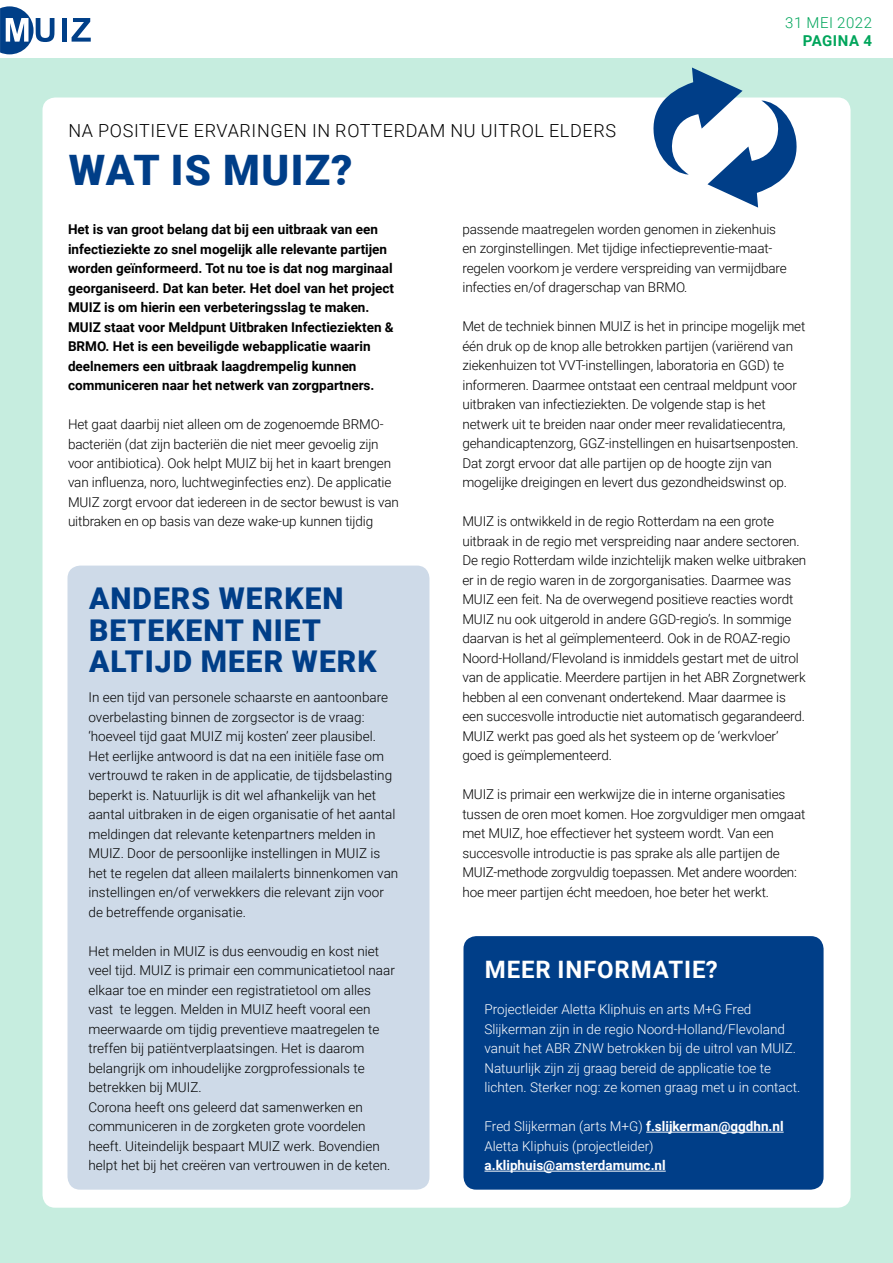
<style>
.page{position:relative;width:893px;height:1263px;background:#fff}
.page>*{position:absolute;margin:0;border:0;box-sizing:border-box;transform-origin:0 0}
.t1{font:900 42px "Roboto";color:#003e88}
.t2{font:900 30px/31.5px "Roboto";letter-spacing:.035em;color:#003e88}
.t3{font:700 24px "Roboto";letter-spacing:.035em;color:#fff}
.t4{font:300 18px "Roboto";letter-spacing:.035em;color:#000}
.t5{font:300 15px "Roboto";letter-spacing:.035em;color:#00a55b}
.t6{font:700 15px "Roboto";letter-spacing:.035em;color:#00a55b}
.t7{font:300 13.5px/19.5px "Roboto";letter-spacing:-.01em;color:#000}
.t8{font:700 13.5px/19.5px "Roboto";color:#000}
.t9{font:300 13.5px/19.5px "Roboto";color:#fff}
.t10{font:700 13.5px "Roboto";color:#fff}
.s1{font-weight:700}
</style>
<div class="page">
<svg style="left:0;top:6px;width:54px;height:48px"></svg>
<div style="left:62px;top:18px;width:5px;height:24px;background:#003f88"></div>
<svg style="left:72px;top:18px;width:19px;height:24px"></svg>
<div style="left:0;top:58px;width:893px;height:1205px;background:#c6eddf"></div>
<div style="left:43px;top:98px;width:808px;height:1110px;background:#fff;border-radius:13px"></div>
<div style="left:67px;top:566px;width:362px;height:624px;background:#cedae8;border-radius:13px"></div>
<div style="left:463px;top:936px;width:361px;height:254px;background:#003e88;border-radius:13px"></div>
<hr style="left:646px;top:1132px;width:138px;height:1px;background:#fff">
<hr style="left:484px;top:1171px;width:182px;height:1px;background:#fff">
<svg style="left:651px;top:67px;width:148px;height:141px"></svg>
<p class="t5" style="left:785px;top:12px;width:88px">31 mei 2022</p>
<p class="t6" style="left:803px;top:30px;width:71px">Pagina 4</p>
<h3 class="t4" style="left:68px;top:118px;width:172px">Na positieve ervaringen</h3>
<h3 class="t4" style="left:312px;top:118px;width:84px">in Rotterdam</h3>
<h3 class="t4" style="left:450px;top:118px;width:72px">nu uitrol</h3>
<h3 class="t4" style="left:549px;top:118px;width:12px">elder</h3>
<h3 class="t4" style="left:605px;top:118px;width:12px">s</h3>
<h1 class="t1" style="left:69px;top:141px;width:285px">WAT IS MUIZ?</h1>
<p class="t8" style="left:68px;top:219px;width:328px">Het is van groot belang dat bij een uitbraak van een infectieziekte zo snel mogelijk alle relevante partijen worden geïnformeerd. Tot nu toe is dat nog marginaal georganiseerd. Dat kan beter. Het doel van het project MUIZ is om hierin een verbeteringsslag te maken.<br>MUIZ staat voor Meldpunt Uitbraken Infectieziekten &amp; BRMO. Het is een beveiligde webapplicatie waarin deelnemers een uitbraak laagdrempelig kunnen communiceren naar het netwerk van zorgpartners.</p>
<p class="t7" style="left:68px;top:414px;width:332px">Het gaat daarbij niet alleen om de zogenoemde BRM O&shy;bacteriën (dat zijn bacteriën die niet meer gevoelig zijn voor antibiotica). Ook helpt MUIZ bij het in kaart brengen van influenza, noro, luchtweginfecties enz). De applicatie M UI Z zorgt ervoor dat iedereen in de sector bewust is van uitbraken en op basis van deze wake-up kunnen tijdig</p>
<p class="t7" style="left:462px;top:219px;width:326px">passende maatregelen worden genomen in ziekenhuis en zorginstellingen. Met tijdige infectiepreventie-maat&shy;regelen voorkom je verdere verspreiding van vermijdbare infecties en/of dragerschap van BRM O.</p>
<p class="t7" style="left:462px;top:316px;width:344px">Met de techniek binnen M UIZ is het in principe mogelijk met één druk op de knop alle betrokken partijen (variërend van ziekenhuizen tot VVT-instellingen, laboratoria en GGD) te informeren. Daarmee ontstaat een centraal meldpunt voor uitbraken van infectieziekten. De volgende stap is het netwerk uit te breiden naar onder meer revalidatiecentra, gehandicaptenzorg, GGZ-instellingen en huisartsenposten.<br>Dat zorgt ervoor dat alle partijen op de hoogte zijn van mogelijke dreigingen en levert dus gezondheidswinst op.</p>
<p class="t7" style="left:462px;top:511px;width:345px">M UI Z is ontwikkeld in de regio Rotterdam na een grote uitbraak in de regio met verspreiding naar andere sectoren.<br>De regio Rotterdam wilde inzichtelijk maken welke uitbraken er in de regio waren in de zorgorganisaties. Daarmee was<br>M UI Z een feit. Na de overwegend positieve reacties wordt<br>M UIZ nu ook uitgerold in andere GGD-regio’s. I n sommige daarvan is het al geïmplementeerd. Ook in de ROAZ-regio Noord-Holland/Flevoland is inmiddels gestart met de uitrol van de applicatie. Meerdere partijen in het ABR Zorgnetwerk hebben al een convenant ondertekend. Maar daarmee is een succesvolle introductie niet automatisch gegarandeerd.<br>M UI Z werkt pas goed als het systeem op de ‘werkvloer’ goed is geïmplementeerd.</p>
<p class="t7" style="left:462px;top:784px;width:344px">M UI Z is primair een werkwijze die in interne organisaties tussen de oren moet komen. Hoe zorgvuldiger men omgaat met MUIZ, hoe effectiever het systeem wordt. Van een succesvolle introductie is pas sprake als alle partijen de<br>M UI Z-methode zorgvuldig toepassen. Met andere woorden: hoe meer partijen écht meedoen, hoe beter het werkt.</p>
<h2 class="t2" style="left:89px;top:581px;width:289px">ANDERS WERKEN<br>BETEKENT NIET<br>ALTIJD MEER WERK</h2>
<p class="t7" style="left:88px;top:687px;width:311px">I n een tijd van personele schaarste en aantoonbare overbelasting binnen de zorgsector is de vraag: ‘hoeveel tijd gaat M UI Z mij kosten’ zeer plausibel.<br>Het eerlijke antwoord is dat na een initiële fase om vertrouwd te raken in de applicatie, de tijdsbelasting beperkt is. Natuurlijk is dit wel afhankelijk van het aantal uitbraken in de eigen organisatie of het aantal meldingen dat relevante ketenpartners melden in<br>M UIZ. Door de persoonlijke instellingen in M UIZ is het te regelen dat alleen mailalerts binnenkomen van instellingen en/of verwekkers die relevant zijn voor de betreffende organisatie.</p>
<p class="t7" style="left:88px;top:940px;width:308px">Het melden in M UIZ is dus eenvoudig en kost niet veel tijd. M UIZ is primair een communicatietool naar elkaar toe en minder een registratietool om alles vast te leggen. Melden in MUIZ heeft vooral een meerwaarde om tijdig preventieve maatregelen te treffen bij patiëntverplaatsingen. Het is daarom belangrijk om inhoudelijke zorgprofessionals te betrekken bij M UI Z.<br>Corona heeft ons geleerd dat samenwerken en communiceren in de zorgketen grote voordelen heeft. Uiteindelijk bespaart M UI Z werk. Bovendien helpt het bij het creëren van vertrouwen in de keten.</p>
<h3 class="t3" style="left:485px;top:953px;width:234px">Meer informati e?</h3>
<p class="t9" style="left:484px;top:999px;width:317px">Projectleider Aletta Kliphuis en arts M+G Fred Slijkerman zijn in de regio Noord-Holland/Flevoland vanuit het ABR ZNW betrokken bij de uitrol van M UI Z.<br>Natuurlijk zijn zij graag bereid de applicatie toe te lichten. Sterker nog: ze komen graag met u in contact.</p>
<p class="t9" style="left:484px;top:1116px;width:301px">Fred Slijkerman (arts M +G) <span class="s1">f.slijkerman@ggdhn.nl<br></span>Aletta Kliphuis (projectleider)</p>
<p class="t10" style="left:484px;top:1156px;width:183px">a.kliphuis@amsterdamumc.nl</p>
</div>
